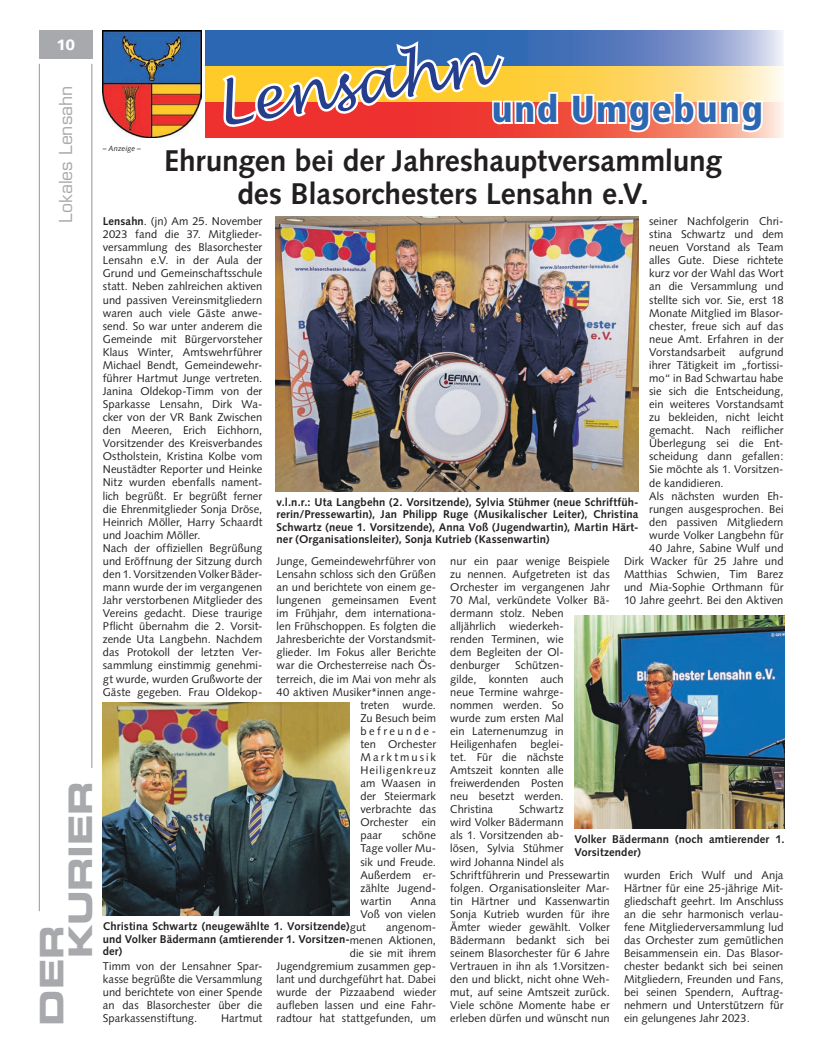
<style>
.page{position:relative;width:819px;height:1053px;background:#fff}
.page>*{position:absolute;margin:0;border:0;box-sizing:border-box;transform-origin:0 0}
.t1{font:italic 57.5px "Lucida Handwriting";color:#253f8e}
.t2{font:900 condensed 37.5px "Frutiger LT Std";letter-spacing:.04em;color:#2b67b2}
.t3{font:32.5px/28.9px "Eurostile LT Std Bold Ex 2";letter-spacing:-.01em;color:#a8a9ad}
.t4{font:700 30px/32.5px "Syntax LT Std";letter-spacing:-.005em;color:#231f20;text-align:center}
.t5{font:17.5px "Eurostile LT Std";letter-spacing:-.005em;color:#a8a9ad}
.t6{font:900 15px "Syntax LT Std";color:#fff}
.t7{font:11.25px/13px "Syntax";letter-spacing:.005em;color:#231f20;text-align:justify}
.t8{font:700 11.25px/12.5px "Syntax LT Std";letter-spacing:.01em;color:#231f20}
.t9{font:11.25px "Syntax";letter-spacing:.08em;color:#231f20}
.t10{font:11.25px "Syntax";letter-spacing:.22em;color:#231f20}
.t11{font:11.25px "Syntax";letter-spacing:.185em;color:#231f20}
.t12{font:italic 7.5px "Syntax LT Std";letter-spacing:.01em;color:#231f20}
.s1{font-weight:700}
.s2{font-family:"Syntax";font-weight:400}
</style>
<div class="page">
<hr style="left:39px;top:64px;width:1px;height:847px;background:#939598">
<hr style="left:92px;top:64px;width:1px;height:703px;background:#939598">
<div style="left:39px;top:30px;width:53px;height:29px;background:#a8a9ad"></div>
<img style="left:103px;top:31px;width:98px;height:106px">
<svg style="left:206px;top:102px;width:577px;height:35px;background:#f4887b"></svg>
<svg style="left:206px;top:31px;width:576px;height:35px;background:#6c8bc5"></svg>
<svg style="left:206px;top:66px;width:576px;height:36px;background:#fedc7f"></svg>
<svg style="left:569px;top:90px;width:196px;height:44px"></svg>
<svg style="left:218px;top:36px;width:342px;height:101px"></svg>
<img style="left:275px;top:216px;width:363px;height:275px">
<img style="left:574px;top:615px;width:210px;height:213px">
<img style="left:103px;top:702px;width:247px;height:213px">
<p class="t6" style="left:56px;top:36px;width:20px">10</p>
<p class="t5" style="left:55px;top:222px;width:138px;rotate:-90deg">Lokales Lensahn</p>
<p class="t3" style="left:37px;top:958px;width:179px;text-indent:-67px;rotate:-90deg">Der<br>Kurier</p>
<p class="t12" style="left:103px;top:144px;width:40px">– Anzeige –</p>
<p class="t1" style="left:209px;top:72px;width:276px;rotate:-9deg">Lensahn</p>
<p class="t2" style="left:492px;top:86px;width:272px">und Umgebung</p>
<p class="t4" style="left:164px;top:145px;width:559px">Ehrungen bei der Jahreshauptversammlung des Blasorchesters Lensahn e.V.</p>
<p class="t7" style="left:649px;top:215px;width:136px">seiner Nachfolgerin Chri-</p>
<p class="t7" style="left:649px;top:228px;width:136px">stina Schwartz und dem</p>
<p class="t7" style="left:649px;top:241px;width:136px">neuen Vorstand als Team</p>
<p class="t7" style="left:649px;top:254px;width:136px">alles Gute. Diese richtete</p>
<p class="t7" style="left:649px;top:267px;width:136px">kurz vor der Wahl das Wort</p>
<p class="t7" style="left:649px;top:280px;width:136px">an die Versammlung und</p>
<p class="t7" style="left:649px;top:293px;width:136px">stellte sich vor. Sie, erst 18</p>
<p class="t7" style="left:649px;top:306px;width:136px">Monate Mitglied im Blasor-</p>
<p class="t7" style="left:649px;top:319px;width:136px">chester, freue sich auf das</p>
<p class="t7" style="left:649px;top:332px;width:136px">neue Amt. Erfahren in der</p>
<p class="t7" style="left:649px;top:345px;width:136px">Vorstandsarbeit aufgrund</p>
<p class="t7" style="left:649px;top:358px;width:136px">ihrer Tätigkeit im „fortissi-</p>
<p class="t7" style="left:649px;top:371px;width:136px">mo“ in Bad Schwartau habe</p>
<p class="t7" style="left:649px;top:384px;width:136px">sie sich die Entscheidung,</p>
<p class="t7" style="left:649px;top:397px;width:136px">ein weiteres Vorstandsamt</p>
<p class="t7" style="left:649px;top:411px;width:136px">zu bekleiden, nicht leicht</p>
<p class="t7" style="left:649px;top:424px;width:136px">gemacht. Nach reiflicher</p>
<p class="t7" style="left:649px;top:437px;width:136px">Überlegung sei die Ent-</p>
<p class="t7" style="left:649px;top:450px;width:136px">scheidung dann gefallen:</p>
<p class="t7" style="left:649px;top:463px;width:136px">Sie möchte als 1. Vorsitzen-</p>
<p class="t7" style="left:649px;top:476px;width:76px">de kandidieren.</p>
<p class="t7" style="left:649px;top:489px;width:136px">Als nächsten wurden Eh-</p>
<p class="t7" style="left:649px;top:502px;width:136px">rungen ausgesprochen. Bei</p>
<p class="t7" style="left:649px;top:515px;width:136px">den passiven Mitgliedern</p>
<p class="t7" style="left:649px;top:528px;width:136px">wurde Volker Langbehn für</p>
<p class="t7" style="left:649px;top:541px;width:136px">40 Jahre, Sabine Wulf und</p>
<p class="t7" style="left:624px;top:554px;width:161px">Dirk Wacker für 25 Jahre und</p>
<p class="t7" style="left:624px;top:567px;width:161px">Matthias Schwien, Tim Barez</p>
<p class="t7" style="left:624px;top:580px;width:161px">und Mia-Sophie Orthmann für</p>
<p class="t7" style="left:624px;top:593px;width:161px">10 Jahre geehrt. Bei den Aktiven</p>
<p class="t7" style="left:103px;top:215px;width:161px;text-align:left"><span class="s1">Lensahn</span>. (jn) Am 25. November<br>2023 fand die 37. Mitglieder&shy;versammlung des Blasorchester<br>Lensahn e.V. in der Aula der<br>Grund und Gemeinschaftsschule statt. Neben zahlreichen aktiven und passiven Vereinsmitgliedern waren auch viele Gäste anwe&shy;send. So war unter anderem die<br>Gemeinde mit Bürgervorsteher<br>Klaus Winter, Amtswehrführer<br>Michael Bendt, Gemeindewehr&shy;führer Hartmut Junge vertreten.<br>Janina Oldekop-Timm von der<br>Sparkasse Lensahn, Dirk Wa&shy;cker von der VR Bank Zwischen den Meeren, Erich Eichhorn,<br>Vorsitzender des Kreisverbandes<br>Ostholstein, Kristina Kolbe vom<br>Neustädter Reporter und Heinke<br>Nitz wurden ebenfalls nament&shy;lich begrüßt. Er begrüßt ferner die Ehrenmitglieder Sonja Dröse,<br>Heinrich Möller, Harry Schaardt und Joachim Möller.<br>Nach der offiziellen Begrüßung und Eröffnung der Sitzung durch den 1. Vorsitzenden Volker Bäder&shy;mann wurde der im vergangenen<br>Jahr verstorbenen Mitglieder des<br>Vereins gedacht. Diese traurige<br>Pflicht übernahm die 2. Vorsit&shy;zende Uta Langbehn. Nachdem das Protokoll der letzten Ver&shy;sammlung einstimmig genehmi&shy;gt wurde, wurden Grußworte der<br>Gäste gegeben. Frau Oldekop-</p>
<p class="t8" style="left:276px;top:496px;width:363px;text-align:justify">v.l.n.r.: Uta Langbehn (2. Vorsitzende), Sylvia Stühmer (neue Schriftfüh&shy;rerin/Pressewartin), Jan Philipp Ruge (Musikalischer Leiter), Christina Schwartz (neue 1. Vorsitzende), Anna Voß (Jugendwartin), Martin Härt&shy;ner (Organisationsleiter), Sonja Kutrieb (Kassenwartin)</p>
<p class="t7" style="left:276px;top:554px;width:161px">Junge, Gemeindewehrführer von</p>
<p class="t7" style="left:276px;top:567px;width:161px">Lensahn schloss sich den Grüßen</p>
<p class="t7" style="left:276px;top:580px;width:161px">an und berichtete von einem ge-</p>
<p class="t7" style="left:276px;top:593px;width:161px">lungenen gemeinsamen Event</p>
<p class="t7" style="left:276px;top:606px;width:161px">im Frühjahr, dem internationa-</p>
<p class="t7" style="left:276px;top:620px;width:161px">len Frühschoppen. Es folgten die</p>
<p class="t7" style="left:276px;top:633px;width:161px">Jahresberichte der Vorstandsmit-</p>
<p class="t7" style="left:276px;top:646px;width:161px">glieder. Im Fokus aller Berichte</p>
<p class="t7" style="left:276px;top:659px;width:161px">war die Orchesterreise nach Ös-</p>
<p class="t7" style="left:276px;top:672px;width:161px">terreich, die im Mai von mehr als</p>
<p class="t7" style="left:276px;top:685px;width:161px">40 aktiven Musiker*innen ange-</p>
<p class="t7" style="left:360px;top:698px;width:77px">treten wurde.</p>
<p class="t7" style="left:360px;top:711px;width:77px">Zu Besuch beim</p>
<p class="t10" style="left:360px;top:724px;width:77px">befreunde-</p>
<p class="t7" style="left:360px;top:737px;width:77px">ten Orchester</p>
<p class="t11" style="left:360px;top:750px;width:77px">Marktmusik</p>
<p class="t9" style="left:360px;top:763px;width:77px">Heiligenkreuz</p>
<p class="t7" style="left:360px;top:776px;width:77px">am Waasen in</p>
<p class="t7" style="left:360px;top:789px;width:77px">der Steiermark</p>
<p class="t7" style="left:360px;top:802px;width:77px">verbrachte das</p>
<p class="t7" style="left:360px;top:815px;width:77px">Orchester ein</p>
<p class="t7" style="left:360px;top:829px;width:23px">paar</p>
<p class="t7" style="left:450px;top:554px;width:161px;text-align:left">nur ein paar wenige Beispiele zu nennen. Aufgetreten ist das<br>Orchester im vergangenen Jahr<br>70 Mal, verkündete Volker Bä&shy;dermann stolz. Neben alljährlich wiederkeh-<br>renden Terminen, wie<br>dem Begleiten der Ol&shy;denburger</p>
<p class="t7" style="left:450px;top:659px;width:115px;text-indent:65px">Schützen&shy;gilde, konnten auch neue Termine wahrge&shy;nommen werden. So wurde zum ersten Mal ein Laternenumzug in Heiligenhafen beglei&shy;tet. Für die nächste Amtszeit konnten alle freiwerdenden Posten neu besetzt werden.<br>Christina</p>
<p class="t7" style="left:450px;top:802px;width:161px;text-align:left;text-indent:69px">Schwartz<br>wird Volker Bädermann<br>als 1. Vorsitzenden ab-<br>lösen, Sylvia Stühmer<br>wird Johanna Nindel als<br>Schriftführerin und Pressewartin folgen. Organisationsleiter Mar&shy;tin Härtner und Kassenwartin<br>Sonja Kutrieb wurden für ihre<br>Ämter wieder gewählt. Volker<br>Bädermann bedankt sich bei seinem Blasorchester für 6 Jahre<br>Vertrauen in ihn als 1.Vorsitzen&shy;den und blickt, nicht ohne Weh&shy;mut, auf seine Amtszeit zurück.<br>Viele schöne Momente habe er erleben dürfen und wünscht nun</p>
<p class="t7" style="left:360px;top:828px;width:77px;text-indent:42px">schöne Tage voller Mu&shy;sik und Freude.<br>Außerdem er&shy;zählte Jugend&shy;wartin</p>
<p class="t8" style="left:574px;top:833px;width:212px">Volker Bädermann (noch amtierender 1.<br>Vorsitzender)</p>
<p class="t7" style="left:624px;top:868px;width:161px">wurden Erich Wulf und Anja Härtner für eine 25-jährige Mit&shy;gliedschaft geehrt. Im Anschluss an die sehr harmonisch verlau&shy;fene Mitgliederversammlung lud das Orchester zum gemütlichen Beisammensein ein. Das Blasor&shy;chester bedankt sich bei seinen Mitgliedern, Freunden und Fans, bei seinen Spendern, Auftrag&shy;nehmern und Unterstützern für ein gelungenes Jahr 2023.</p>
<p class="t7" style="left:410px;top:894px;width:27px">Anna</p>
<p class="t7" style="left:360px;top:907px;width:77px">Voß von vielen</p>
<p class="t8" style="left:103px;top:920px;width:265px">Christina Schwartz (neugewählte 1. Vorsitzende)<span class="s2">gut</span></p>
<p class="t7" style="left:276px;top:920px;width:161px;text-align:right">angenom-<br>menen Aktionen,<br>die sie mit ihrem<br>Jugendgremium zusammen gep&shy;lant und durchgeführt hat. Dabei wurde der Pizzaabend wieder aufleben lassen und eine Fahr&shy;radtour hat stattgefunden, um</p>
<p class="t8" style="left:103px;top:932px;width:248px">und Volker Bädermann (amtierender 1. Vorsitzen&shy;der)</p>
<p class="t7" style="left:103px;top:959px;width:161px">Timm von der Lensahner Spar&shy;kasse begrüßte die Versammlung und berichtete von einer Spende an das Blasorchester über die Sparkassenstiftung.</p>
<p class="t7" style="left:221px;top:1011px;width:43px">Hartmut</p>
</div>
